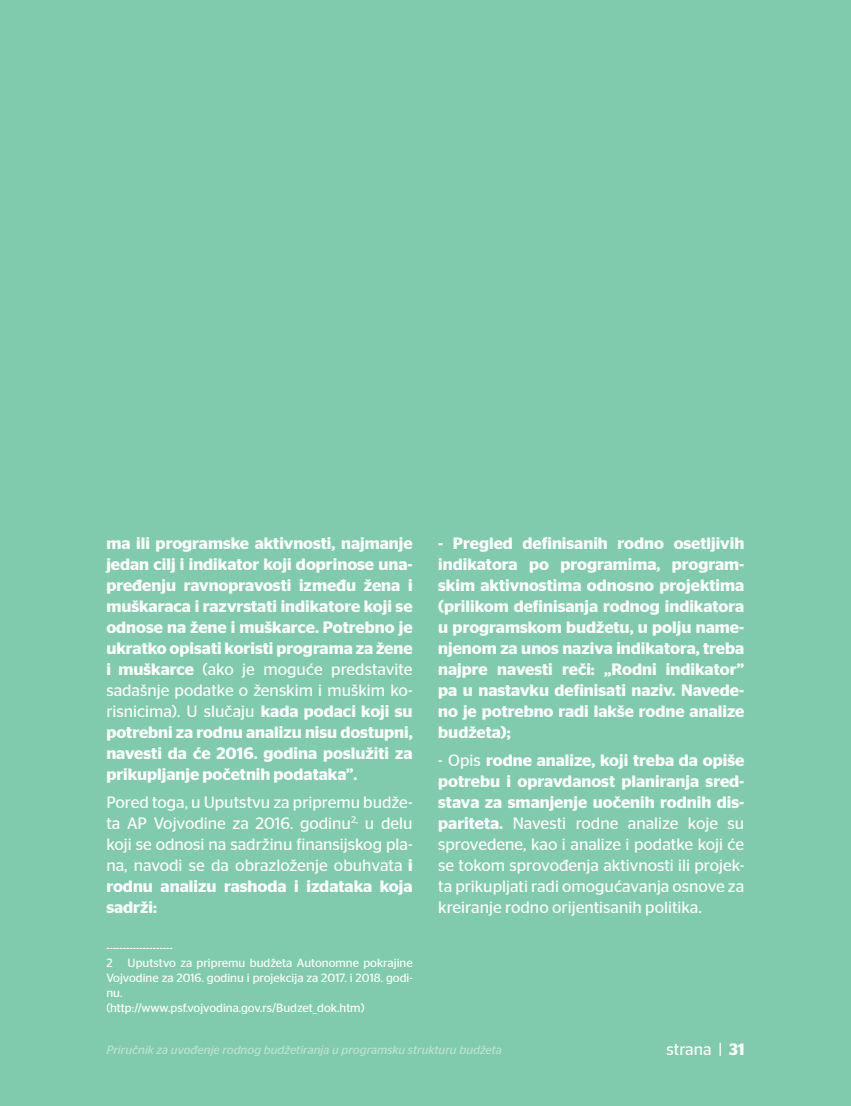
<style>
.page{position:relative;width:851px;height:1106px;background:#fff}
.page>*{position:absolute;margin:0;border:0;box-sizing:border-box;transform-origin:0 0}
.t1{font:600 16.5px/21px "Stag Sans";color:#fff;text-align:justify}
.t2{font:16.5px/21px "Stag Sans";color:#fff;text-align:justify}
.t3{font:12px/15px "Stag Sans";color:#fff}
.t4{font:italic 12px "Stag Sans";color:#bfe3d3}
.s1{font-weight:400}
.s2{font-weight:600}
</style>
<div class="page">
<div style="left:0;top:0;width:850px;height:1106px;background:#80cbae"></div>
<p class="t1" style="left:106px;top:533px;width:308px">ma ili programske aktivnosti, najmanje jedan cilj i indikator koji doprinose una&shy;pređenju ravnopravosti između žena i muškaraca i razvrstati indikatore koji se odnose na žene i muškarce. Potrebno je ukratko opisati koristi programa za žene i muškarce <span class="s1">(ako je moguće predstavite sadašnje podatke o ženskim i muškim ko&shy;risnicima). U slučaju</span> kada podaci koji su potrebni za rodnu analizu nisu dostupni, navesti da će 2016. godina poslužiti za prikupljanje početnih podataka”.</p>
<p class="t2" style="left:106px;top:791px;width:308px">Pored toga, u Uputstvu za pripremu budže&shy;ta AP Vojvodine za 2016. godinu<sup>2,</sup> u delu koji se odnosi na sadržinu finansijskog pla&shy;na, navodi se da obrazloženje obuhvata <span class="s2">i rodnu analizu rashoda i izdataka koja sadrži:</span></p>
<p class="t3" style="left:106px;top:940px;width:68px">--------------------<br>2</p>
<p class="t3" style="left:106px;top:955px;width:308px;text-indent:21px">Uputstvo za pripremu budžeta Autonomne pokrajine Vojvodine za 2016. godinu i projekcija za 2017. i 2018. godi&shy;nu.<br>(http://www.psf.vojvodina.gov.rs/Budzet_dok.htm)</p>
<p class="t1" style="left:438px;top:533px;width:307px">- Pregled definisanih rodno osetljivih indikatora po programima, program&shy;skim aktivnostima odnosno projektima (prilikom definisanja rodnog indikatora u programskom budžetu, u polju name&shy;njenom za unos naziva indikatora, treba najpre navesti reči: „Rodni indikator” pa u nastavku definisati naziv. Navede&shy;no je potrebno radi lakše rodne analize budžeta);</p>
<p class="t2" style="left:438px;top:749px;width:307px">- Opis <span class="s2">rodne analize, koji treba da opiše potrebu i opravdanost planiranja sred&shy;stava za smanjenje uočenih rodnih dis&shy;pariteta.</span> Navesti rodne analize koje su sprovedene, kao i analize i podatke koji će se tokom sprovođenja aktivnosti ili projek&shy;ta prikupljati radi omogućavanja osnove za kreiranje rodno orijentisanih politika.</p>
<p class="t4" style="left:106px;top:1043px;width:397px">Priručnik za uvođenje rodnog budžetiranja u programsku strukturu budžeta</p>
<p class="t2" style="left:666px;top:1039px;width:80px">strana | <span class="s2">31</span></p>
</div>
